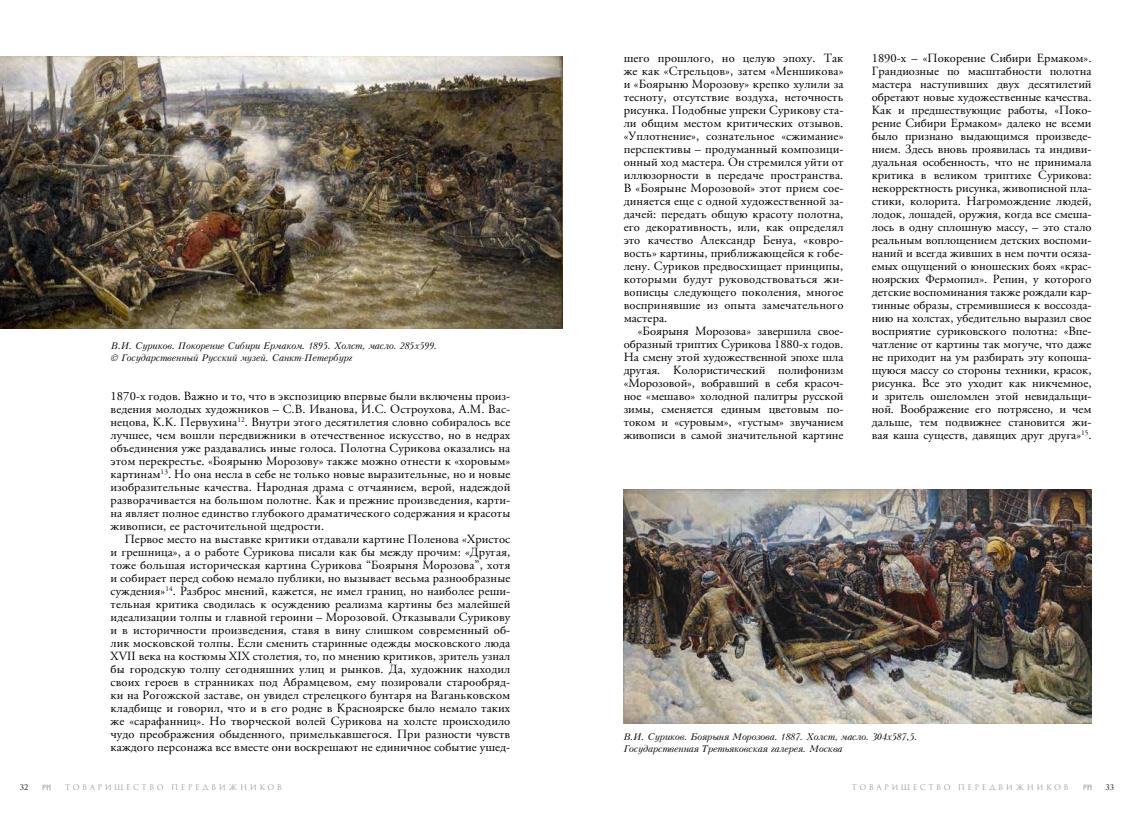
<style>
.page{position:relative;width:1134px;height:823px;background:#fff}
.page>*{position:absolute;margin:0;border:0;box-sizing:border-box;transform-origin:0 0}
.t1{font:12.5px/13px "APC Garamond";letter-spacing:.01em;color:#000;text-align:justify}
.t2{font:italic 9px/12px "Kudryashev";letter-spacing:-.02em;color:#000}
.t3{font:7.5px "Romul";letter-spacing:.33em;color:#9c9d9d}
.t4{font:7.5px "Romul";color:#000}
</style>
<div class="page">
<svg style="left:43px;top:784px;width:8px;height:5px"></svg>
<svg style="left:1083px;top:784px;width:8px;height:5px"></svg>
<img style="left:624px;top:489px;width:467px;height:234px">
<img style="left:0;top:57px;width:562px;height:271px">
<p class="t2" style="left:111px;top:340px;width:328px">В.И. Суриков. Покорение Сибири Ермаком. 1895. Холст, масло. 285х599. © Государственный Русский музей. Санкт-Петербург</p>
<p class="t1" style="left:111px;top:389px;width:401px">1870-х годов. Важно и то, что в экспозицию впервые были включены произ&shy;ведения молодых художников – С.В. Иванова, И.С. Остроухова, А.М. Вас&shy;нецова, К.К. Первухина<sup>12</sup>. Внутри этого десятилетия словно собиралось все лучшее, чем вошли передвижники в отечественное искусство, но в недрах объединения уже раздавались иные голоса. Полотна Сурикова оказались на этом перекрестье. «Боярыню Морозову» также можно отнести к «хоровым» картинам<sup>13</sup>. Но она несла в себе не только новые выразительные, но и новые изобразительные качества. Народная драма с отчаянием, верой, надеждой разворачивается на большом полотне. Как и прежние произведения, карти&shy;на являет полное единство глубокого драматического содержания и красоты живописи, ее расточительной щедрости.</p>
<p class="t1" style="left:111px;top:532px;width:401px;text-indent:14px">Первое место на выставке критики отдавали картине Поленова «Христос и грешница», а о работе Сурикова писали как бы между прочим: «Другая, тоже большая историческая картина Сурикова “Боярыня Морозова”, хотя и собирает перед собою немало публики, но вызывает весьма разнообразные суждения»<sup>14</sup>. Разброс мнений, кажется, не имел границ, но наиболее реши&shy;тельная критика сводилась к осуждению реализма картины без малейшей идеализации толпы и главной героини – Морозовой. Отказывали Сурикову и в историчности произведения, ставя в вину слишком современный об&shy;лик московской толпы. Если сменить старинные одежды московского люда XVII века на костюмы XIX столетия, то, по мнению критиков, зритель узнал бы городскую толпу сегодняшних улиц и рынков. Да, художник находил своих героев в странниках под Абрамцевом, ему позировали старообряд&shy;ки на Рогожской заставе, он увидел стрелецкого бунтаря на Ваганьковском кладбище и говорил, что и в его родне в Красноярске было немало таких же «сарафанниц». Но творческой волей Сурикова на холсте происходило чудо преображения обыденного, примелькавшегося. При разности чувств каждого персонажа все вместе они воскрешают не единичное событие ушед-</p>
<p class="t1" style="left:624px;top:51px;width:221px">шего прошлого, но целую эпоху. Так же как «Стрельцов», затем «Меншикова» и «Боярыню Морозову» крепко хулили за тесноту, отсутствие воздуха, неточность рисунка. Подобные упреки Сурикову ста&shy;ли общим местом критических отзывов. «Уплотнение», сознательное «сжимание» перспективы – продуманный композици&shy;онный ход мастера. Он стремился уйти от иллюзорности в передаче пространства.<br>В «Боярыне Морозовой» этот прием сое&shy;диняется еще с одной художественной за&shy;дачей: передать общую красоту полотна, его декоративность, или, как определял это качество Александр Бенуа, «ковро&shy;вость» картины, приближающейся к гобе&shy;лену. Суриков предвосхищает принципы, которыми будут руководствоваться жи&shy;вописцы следующего поколения, многое воспринявшие из опыта замечательного мастера.</p>
<p class="t1" style="left:624px;top:324px;width:221px;text-indent:14px">«Боярыня Морозова» завершила свое&shy;образный триптих Сурикова 1880-х годов.<br>На смену этой художественной эпохе шла другая. Колористический полифонизм «Морозовой», вобравший в себя красоч&shy;ное «мешаво» холодной палитры русской зимы, сменяется единым цветовым по&shy;током и «суровым», «густым» звучанием живописи в самой значительной картине</p>
<p class="t1" style="left:872px;top:51px;width:221px">1890-х – «Покорение Сибири Ермаком».<br>Грандиозные по масштабности полотна мастера наступивших двух десятилетий обретают новые художественные качества.<br>Как и предшествующие работы, «Поко&shy;рение Сибири Ермаком» далеко не всеми было признано выдающимся произведе&shy;нием. Здесь вновь проявилась та индиви&shy;дуальная особенность, что не принимала критика в великом триптихе Сурикова: некорректность рисунка, живописной пла&shy;стики, колорита. Нагромождение людей, лодок, лошадей, оружия, когда все смеша&shy;лось в одну сплошную массу, – это стало реальным воплощением детских воспоми&shy;наний и всегда живших в нем почти осяза&shy;емых ощущений о юношеских боях «крас&shy;ноярских Фермопил». Репин, у которого детские воспоминания также рождали кар&shy;тинные образы, стремившиеся к воссозда&shy;нию на холстах, убедительно выразил свое восприятие суриковского полотна: «Впе&shy;чатление от картины так могуче, что даже не приходит на ум разбирать эту копоша&shy;щуюся массу со стороны техники, красок, рисунка. Все это уходит как никчемное, и зритель ошеломлен этой невидальщи&shy;ной. Воображение его потрясено, и чем дальше, тем подвижнее становится жи&shy;вая каша существ, давящих друг друга»<sup>15</sup>.</p>
<p class="t2" style="left:624px;top:730px;width:296px">В.И. Суриков. Боярыня Морозова. 1887. Холст, масло. 304х587,5.<br>Государственная Третьяковская галерея. Москва</p>
<p class="t4" style="left:20px;top:782px;width:10px">32</p>
<p class="t3" style="left:65px;top:782px;width:218px">Товарищество передвижников</p>
<p class="t3" style="left:852px;top:782px;width:218px">Товарищество передвижников</p>
<p class="t4" style="left:1105px;top:782px;width:10px">33</p>
</div>
